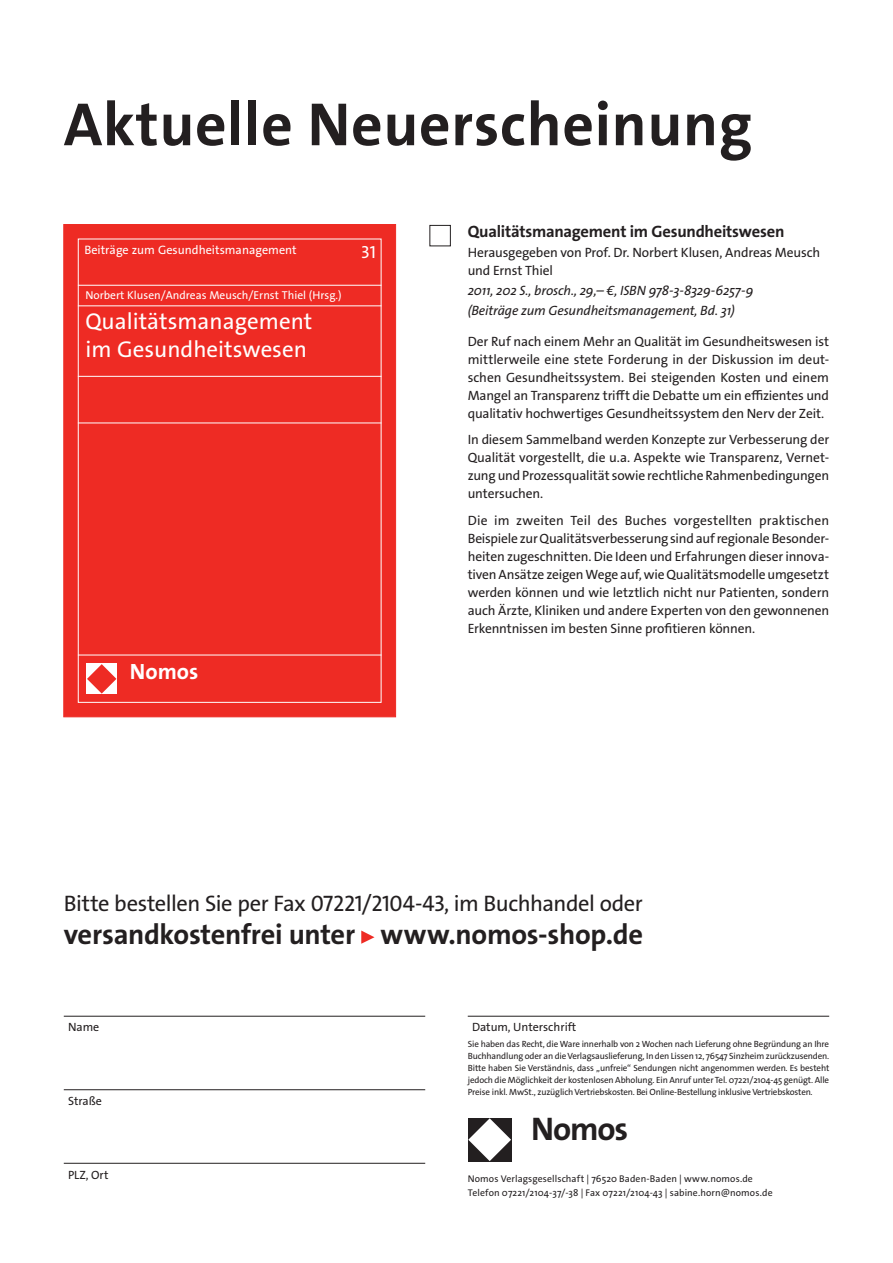
<style>
.page{position:relative;width:893px;height:1263px;background:#fff}
.page>*{position:absolute;margin:0;border:0;box-sizing:border-box;transform-origin:0 0}
.t1{font:700 61.5px "The Sans Os F";letter-spacing:.01em;color:#231f20}
.t2{font:700 32.85px "The Sans Os F";letter-spacing:-.035em;color:#231f20}
.t3{font:700 28.5px "The Sans Os F";letter-spacing:-.01em;color:#231f20}
.t4{font:22.95px/27.6px "The Sans Os F";color:#fff}
.t5{font:22.5px "The Sans Os F";letter-spacing:-.02em;color:#231f20}
.t6{font:700 22.2px "The Sans Os F";color:#fff}
.t7{font:17.55px "The Sans Os F";color:#fff}
.t8{font:700 16.5px "The Sans Os F";letter-spacing:-.015em;color:#231f20}
.t9{font:13.5px/18px "The Sans Os F";letter-spacing:-.01em;color:#231f20;text-align:justify}
.t10{font:italic 13.5px/20.1px "The Sans Os F";letter-spacing:-.01em;color:#231f20}
.t11{font:12.3px "The Sans Os F";color:#fff}
.t12{font:12px "The Sans Os F";color:#231f20}
.t13{font:11.55px "The Sans Os F";color:#fff}
.t14{font:9.75px/13.5px "The Sans Os F";letter-spacing:.01em;color:#231f20}
.t15{font:9px/12px "The Sans Os F";letter-spacing:-.02em;color:#231f20;text-align:justify}
</style>
<div class="page">
<hr style="left:64px;top:1016px;width:361px;height:1px;background:#231f20">
<hr style="left:64px;top:1089px;width:361px;height:1px;background:#231f20">
<hr style="left:64px;top:1163px;width:361px;height:1px;background:#231f20">
<hr style="left:468px;top:1016px;width:361px;height:1px;background:#231f20">
<svg style="left:361px;top:930px;width:13px;height:14px"></svg>
<div style="left:468px;top:1118px;width:44px;height:44px;background:#231f20"></div>
<svg style="left:468px;top:1118px;width:43px;height:43px"></svg>
<div style="left:64px;top:224px;width:332px;height:493px;background:#ee2b24;border:1px solid #ee2b24"></div>
<div style="left:78px;top:239px;width:303px;height:464px;border:1px solid #fff"></div>
<hr style="left:78px;top:285px;width:303px;height:1px;background:#fff">
<hr style="left:78px;top:305px;width:303px;height:1px;background:#fff">
<hr style="left:78px;top:376px;width:303px;height:1px;background:#fff">
<hr style="left:78px;top:423px;width:303px;height:1px;background:#fff">
<hr style="left:78px;top:655px;width:303px;height:1px;background:#fff">
<div style="left:87px;top:664px;width:30px;height:30px;background:#fff"></div>
<svg style="left:87px;top:664px;width:29px;height:30px"></svg>
<div style="left:429px;top:225px;width:22px;height:21px;border:1px solid #231f20"></div>
<h1 class="t1" style="left:64px;top:85px;width:690px">Aktuelle Neuerscheinung</h1>
<p class="t11" style="left:84px;top:242px;width:214px">Beiträge zum Gesundheitsmanagement</p>
<p class="t7" style="left:361px;top:241px;width:16px">31</p>
<p class="t13" style="left:85px;top:288px;width:258px">Norbert Klusen/Andreas Meusch/Ernst Thiel (Hrsg.)</p>
<h3 class="t4" style="left:85px;top:308px;width:228px">Qualitätsmanagement im Gesundheitswesen</h3>
<h3 class="t6" style="left:130px;top:657px;width:70px">Nomos</h3>
<p class="t8" style="left:468px;top:221px;width:318px">Qualitätsmanagement im Gesundheitswesen</p>
<p class="t9" style="left:468px;top:243px;width:354px">Herausgegeben von Prof. Dr. Norbert Klusen, Andreas Meusch und Ernst Thiel</p>
<p class="t10" style="left:468px;top:281px;width:287px">2011, 202 S., brosch., 29,– €, ISBN 978-3-8329-6257-9 (Beiträge zum Gesundheitsmanagement, Bd. 31)</p>
<p class="t9" style="left:468px;top:332px;width:363px">Der Ruf nach einem Mehr an Qualität im Gesundheitswesen ist mittlerweile eine stete Forderung in der Diskussion im deut&shy;schen Gesundheitssystem. Bei steigenden Kosten und einem Mangel an Transparenz trifft die Debatte um ein effizientes und qualitativ hochwertiges Gesundheitssystem den Nerv der Zeit.</p>
<p class="t9" style="left:468px;top:431px;width:363px">In diesem Sammelband werden Konzepte zur Verbesserung der Qualität vorgestellt, die u.a. Aspekte wie Transparenz, Vernet&shy;zung und Prozessqualität sowie rechtliche Rahmenbedingungen untersuchen.</p>
<p class="t9" style="left:468px;top:511px;width:363px">Die im zweiten Teil des Buches vorgestellten praktischen Beispiele zur Qualitätsverbesserung sind auf regionale Besonder&shy;heiten zugeschnitten. Die Ideen und Erfahrungen dieser innova&shy;tiven Ansätze zeigen Wege auf, wie Qualitätsmodelle umgesetzt werden können und wie letztlich nicht nur Patienten, sondern auch Ärzte, Kliniken und andere Experten von den gewonnenen Erkenntnissen im besten Sinne profitieren können.</p>
<h3 class="t5" style="left:64px;top:889px;width:581px">Bitte bestellen Sie per Fax 07221/2104-43, im Buchhandel oder</h3>
<h3 class="t3" style="left:64px;top:916px;width:581px">versandkostenfrei unter www.nomos-shop.de</h3>
<p class="t12" style="left:68px;top:1020px;width:33px">Name</p>
<p class="t12" style="left:68px;top:1093px;width:35px">Straße</p>
<p class="t12" style="left:68px;top:1167px;width:42px">PLZ, Ort</p>
<p class="t12" style="left:472px;top:1020px;width:106px">Datum, Unterschrift</p>
<p class="t15" style="left:468px;top:1038px;width:363px">Sie haben das Recht, die Ware innerhalb von 2 Wochen nach Lieferung ohne Begründung an Ihre Buchhandlung oder an die Verlagsauslieferung, In den Lissen 12, 76547 Sinzheim zurückzusenden.<br>Bitte haben Sie Verständnis, dass „unfreie“ Sendungen nicht angenommen werden. Es besteht jedoch die Möglichkeit der kostenlosen Abholung. Ein Anruf unter Tel. 07221/2104-45 genügt. Alle Preise inkl. MwSt., zuzüglich Vertriebskosten. Bei Online-Bestellung inklusive Vertriebskosten.</p>
<h2 class="t2" style="left:531px;top:1107px;width:98px">Nomos</h2>
<p class="t14" style="left:468px;top:1172px;width:306px">Nomos Verlagsgesellschaft | 76520 Baden-Baden | www.nomos.de<br>Telefon 07221/2104-37/-38 | Fax 07221/2104-43 | sabine.horn@nomos.de</p>
</div>
